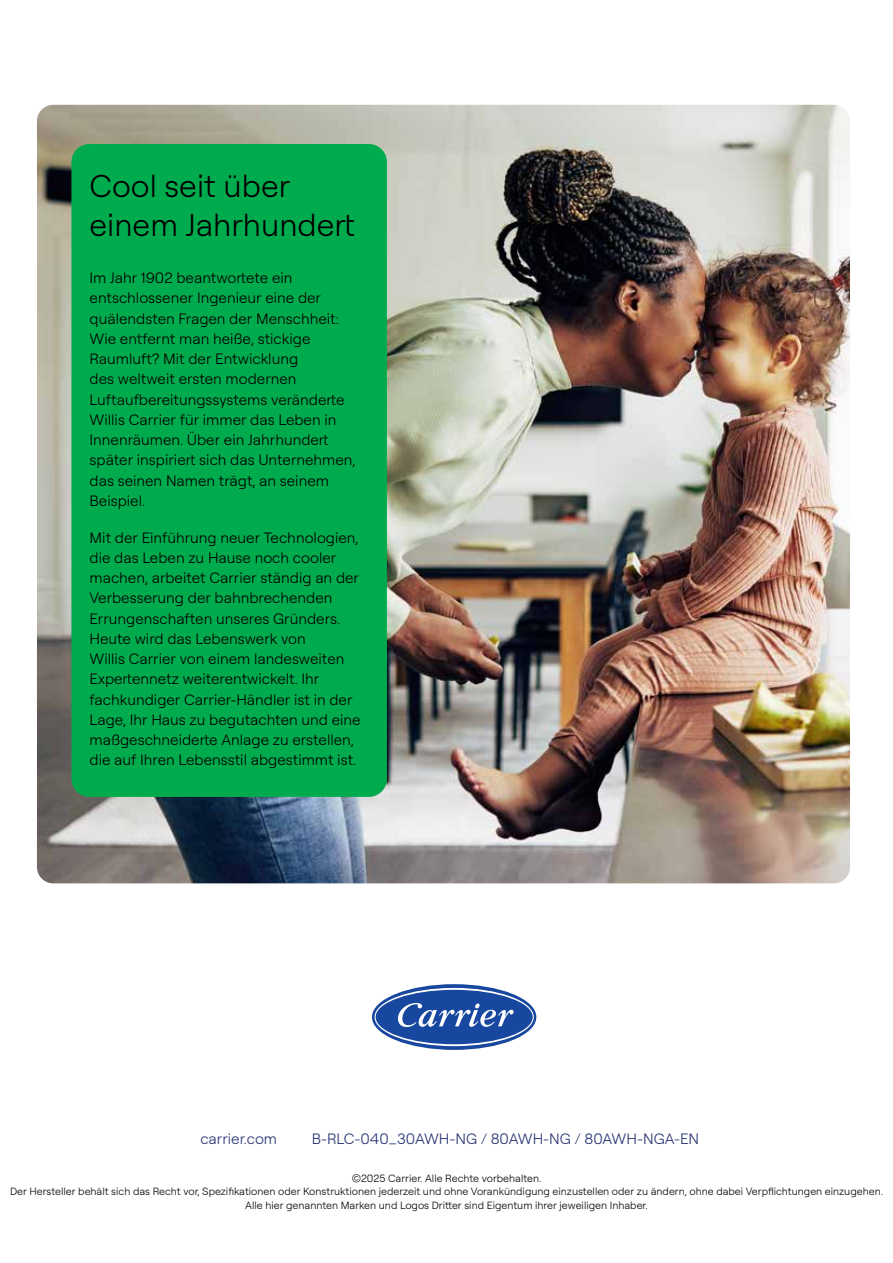
<style>
.page{position:relative;width:893px;height:1263px;background:#fff}
.page>*{position:absolute;margin:0;border:0;box-sizing:border-box;transform-origin:0 0}
.t1{font:300 31.5px/39px "Roobert";color:#000}
.t2{font:300 15px/20.2px "Roobert";color:#000}
.t3{font:300 15px "Roobert";color:#273473}
.t4{font:300 10.5px/13.5px "Roobert";color:#000;text-align:center}
</style>
<div class="page">
<img style="left:37px;top:105px;width:813px;height:778px">
<div style="left:71px;top:144px;width:316px;height:653px;background:#00ab4e;border-radius:18px"></div>
<svg style="left:372px;top:984px;width:164px;height:66px"></svg>
<h1 class="t1" style="left:90px;top:164px;width:267px">Cool seit über einem Jahrhundert</h1>
<p class="t2" style="left:90px;top:267px;width:267px">Im Jahr 1902 beantwortete ein entschlossener Ingenieur eine der quälendsten Fragen der Menschheit:<br>Wie entfernt man heiße, stickige<br>Raumluft? Mit der Entwicklung<br>des weltweit ersten modernen<br>Luftaufbereitungssystems veränderte<br>Willis Carrier für immer das Leben in<br>Innenräumen. Über ein Jahrhundert später inspiriert sich das Unternehmen, das seinen Namen trägt, an seinem<br>Beispiel.</p>
<p class="t2" style="left:90px;top:526px;width:273px">Mit der Einführung neuer Technologien, die das Leben zu Hause noch cooler machen, arbeitet Carrier ständig an der Verbesserung der bahnbrechenden Errungenschaften unseres Gründers.<br>Heute wird das Lebenswerk von<br>Willis Carrier von einem landesweiten Expertennetz weiterentwickelt. Ihr fachkundiger Carrier-Händler ist in der Lage, Ihr Haus zu begutachten und eine maßgeschneiderte Anlage zu erstellen, die auf Ihren Lebensstil abgestimmt ist.</p>
<p class="t3" style="left:200px;top:1127px;width:78px">carrier.com</p>
<p class="t3" style="left:312px;top:1127px;width:389px">B-RLC-040_30AWH-NG / 80AWH-NG / 80AWH-NGA-EN</p>
<p class="t4" style="left:10px;top:1171px;width:874px">©2025 Carrier. Alle Rechte vorbehalten.<br>Der Hersteller behält sich das Recht vor, Spezifikationen oder Konstruktionen jederzeit und ohne Vorankündigung einzustellen oder zu ändern, ohne dabei Verpflichtungen einzugehen.<br>Alle hier genannten Marken und Logos Dritter sind Eigentum ihrer jeweiligen Inhaber.</p>
</div>
